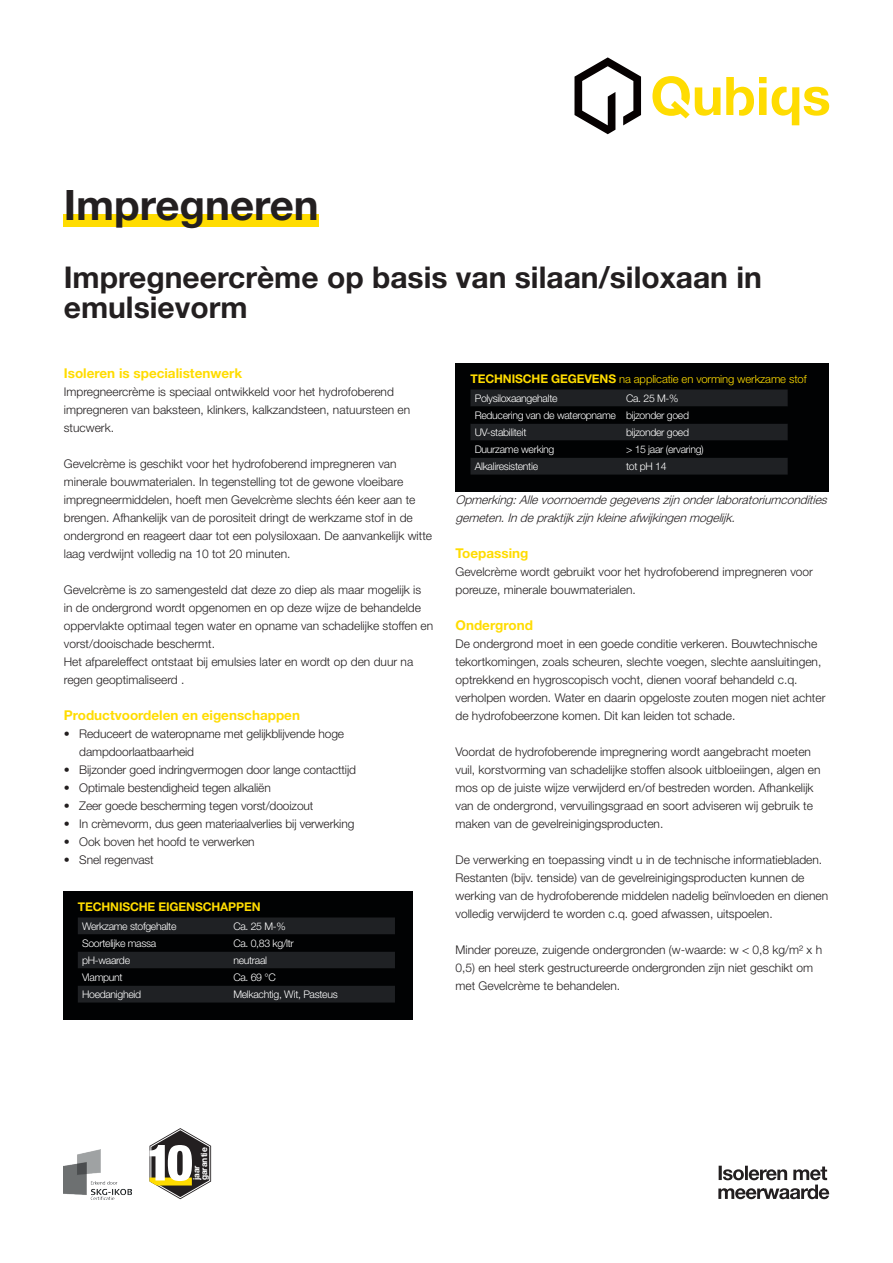
<style>
.page{position:relative;width:893px;height:1263px;background:#fff}
.page>*{position:absolute;margin:0;border:0;box-sizing:border-box;transform-origin:0 0}
.t1{font:700 42px "Helvetica Neue LT";color:#231f20}
.t2{font:700 30px/30px "Helvetica Neue LT";color:#231f20}
.t3{font:700 13.5px "Helvetica Neue LT";color:#ffdc01}
.t4{font:300 12px/18px "Helvetica Neue LT";color:#231f20}
.t5{font:italic 300 12px/18px "Helvetica Neue LT";color:#231f20}
.t6{font:700 12px "Helvetica Neue LT";letter-spacing:-.01em;color:#ffdc01}
.t7{font:300 11.25px "Helvetica Neue LT";letter-spacing:-.01em;color:#ffdc01}
.t8{font:300 10.5px/17px "Helvetica Neue LT";letter-spacing:-.03em;color:#fff}
.t9{font:700 8.55px/7.5px "Helvetica";color:#fff}
.s1{font-weight:700;font-size:12px}
</style>
<div class="page">
<svg style="left:726px;top:77px;width:103px;height:48px"></svg>
<svg style="left:652px;top:76px;width:68px;height:42px"></svg>
<svg style="left:574px;top:57px;width:67px;height:77px"></svg>
<svg style="left:718px;top:1166px;width:111px;height:33px"></svg>
<img style="left:64px;top:1149px;width:67px;height:50px">
<svg style="left:150px;top:1128px;width:61px;height:71px"></svg>
<div style="left:64px;top:214px;width:255px;height:12px;background:#ffdc01"></div>
<div style="left:64px;top:891px;width:349px;height:128px;background:#010203"></div>
<svg style="left:78px;top:917px;width:317px;height:85px"></svg>
<div style="left:455px;top:363px;width:374px;height:129px;background:#010203"></div>
<svg style="left:470px;top:389px;width:318px;height:86px"></svg>
<h1 class="t1" style="left:64px;top:179px;width:257px">Impregneren</h1>
<h2 class="t2" style="left:64px;top:262px;width:700px">Impregneercrème op basis van silaan/siloxaan in emulsievorm</h2>
<p class="t3" style="left:64px;top:365px;width:180px">Isoleren is specialistenwerk</p>
<p class="t4" style="left:64px;top:382px;width:348px">Impregneercrème is speciaal ontwikkeld voor het hydrofoberend impregneren van baksteen, klinkers, kalkzandsteen, natuursteen en stucwerk.</p>
<p class="t4" style="left:64px;top:454px;width:370px">Gevelcrème is geschikt voor het hydrofoberend impregneren van minerale bouwmaterialen. In tegenstelling tot de gewone vloeibare impregneermiddelen, hoeft men Gevelcrème slechts één keer aan te brengen. Afhankelijk van de porositeit dringt de werkzame stof in de ondergrond en reageert daar tot een polysiloxaan. De aanvankelijk witte laag verdwijnt volledig na 10 tot 20 minuten.</p>
<p class="t4" style="left:64px;top:580px;width:371px">Gevelcrème is zo samengesteld dat deze zo diep als maar mogelijk is<br>in de ondergrond wordt opgenomen en op deze wijze de behandelde oppervlakte optimaal tegen water en opname van schadelijke stoffen en vorst/dooischade beschermt.<br>Het afpareleffect ontstaat bij emulsies later en wordt op den duur na regen geoptimaliseerd .</p>
<p class="t3" style="left:64px;top:707px;width:238px">Productvoordelen en eigenschappen</p>
<p class="t4" style="left:79px;top:724px;width:266px;text-indent:-16px">• Reduceert de wateropname met gelijkblijvende hoge dampdoorlaatbaarheid</p>
<p class="t4" style="left:64px;top:760px;width:294px">• Bijzonder goed indringvermogen door lange contacttijd</p>
<p class="t4" style="left:64px;top:778px;width:209px">• Optimale bestendigheid tegen alkaliën</p>
<p class="t4" style="left:64px;top:796px;width:251px">• Zeer goede bescherming tegen vorst/dooizout</p>
<p class="t4" style="left:64px;top:814px;width:292px">• In crèmevorm, dus geen materiaalverlies bij verwerking</p>
<p class="t4" style="left:64px;top:832px;width:192px">• Ook boven het hoofd te verwerken</p>
<p class="t4" style="left:64px;top:850px;width:92px">• Snel regenvast</p>
<p class="t6" style="left:78px;top:899px;width:184px">TECHNISCHE EIGENSCHAPPEN</p>
<p class="t8" style="left:82px;top:918px;width:96px">Werkzame stofgehalte</p>
<p class="t8" style="left:233px;top:918px;width:54px">Ca. 25 M-%</p>
<p class="t8" style="left:82px;top:935px;width:76px">Soortelijke massa</p>
<p class="t8" style="left:233px;top:935px;width:62px">Ca. 0,83 kg/ltr</p>
<p class="t8" style="left:82px;top:952px;width:50px">pH-waarde</p>
<p class="t8" style="left:233px;top:952px;width:35px">neutraal</p>
<p class="t8" style="left:82px;top:969px;width:42px">Vlampunt</p>
<p class="t8" style="left:233px;top:969px;width:44px">Ca. 69 °C</p>
<p class="t8" style="left:82px;top:986px;width:61px">Hoedanigheid</p>
<p class="t8" style="left:233px;top:986px;width:106px">Melkachtig, Wit, Pasteus</p>
<p class="t7" style="left:470px;top:372px;width:338px"><span class="s1">TECHNISCHE GEGEVENS</span> na applicatie en vorming werkzame stof</p>
<p class="t8" style="left:475px;top:390px;width:216px;text-indent:151px">Ca. 25 M-%<br>Reducering van de wateropname bijzonder goed<br>UV-stabiliteit</p>
<p class="t8" style="left:475px;top:390px;width:84px">Polysiloxaangehalte</p>
<p class="t8" style="left:626px;top:424px;width:65px">bijzonder goed</p>
<p class="t8" style="left:475px;top:441px;width:81px">Duurzame werking</p>
<p class="t8" style="left:626px;top:441px;width:79px">&gt; 15 jaar (ervaring)</p>
<p class="t8" style="left:475px;top:458px;width:65px">Alkaliresistentie</p>
<p class="t8" style="left:626px;top:458px;width:42px">tot pH 14</p>
<p class="t5" style="left:455px;top:490px;width:377px">Opmerking:Allevoornoemdegegevenszijnonderlaboratoriumcondities gemeten.Indepraktijkzijnkleineafwijkingenmogelijk.</p>
<p class="t3" style="left:455px;top:545px;width:74px">Toepassing</p>
<p class="t4" style="left:455px;top:562px;width:359px">Gevelcrème wordt gebruikt voor het hydrofoberend impregneren voor poreuze, minerale bouwmaterialen.</p>
<p class="t3" style="left:455px;top:617px;width:79px">Ondergrond</p>
<p class="t4" style="left:455px;top:634px;width:371px">De ondergrond moet in een goede conditie verkeren. Bouwtechnische tekortkomingen, zoals scheuren, slechte voegen, slechte aansluitingen, optrekkend en hygroscopisch vocht, dienen vooraf behandeld c.q. verholpen worden. Water en daarin opgeloste zouten mogen niet achter de hydrofobeerzone komen. Dit kan leiden tot schade.</p>
<p class="t4" style="left:455px;top:742px;width:366px">Voordat de hydrofoberende impregnering wordt aangebracht moeten vuil, korstvorming van schadelijke stoffen alsook uitbloeiingen, algen en mos op de juiste wijze verwijderd en/of bestreden worden. Afhankelijk van de ondergrond, vervuilingsgraad en soort adviseren wij gebruik te maken van de gevelreinigingsproducten.</p>
<p class="t4" style="left:455px;top:850px;width:374px">De verwerking en toepassing vindt u in de technische informatiebladen.<br>Restanten (bijv. tenside) van de gevelreinigingsproducten kunnen de werking van de hydrofoberende middelen nadelig beïnvloeden en dienen volledig verwijderd te worden c.q. goed afwassen, uitspoelen.</p>
<p class="t4" style="left:455px;top:940px;width:368px">Minder poreuze, zuigende ondergronden (w-waarde: w &lt; 0,8 kg/m² x h<br>0,5) en heel sterk gestructureerde ondergronden zijn niet geschikt om met Gevelcrème te behandelen.</p>
<p class="t9" style="left:193px;top:1180px;width:35px;rotate:-90deg">jaar garantie</p>
</div>
